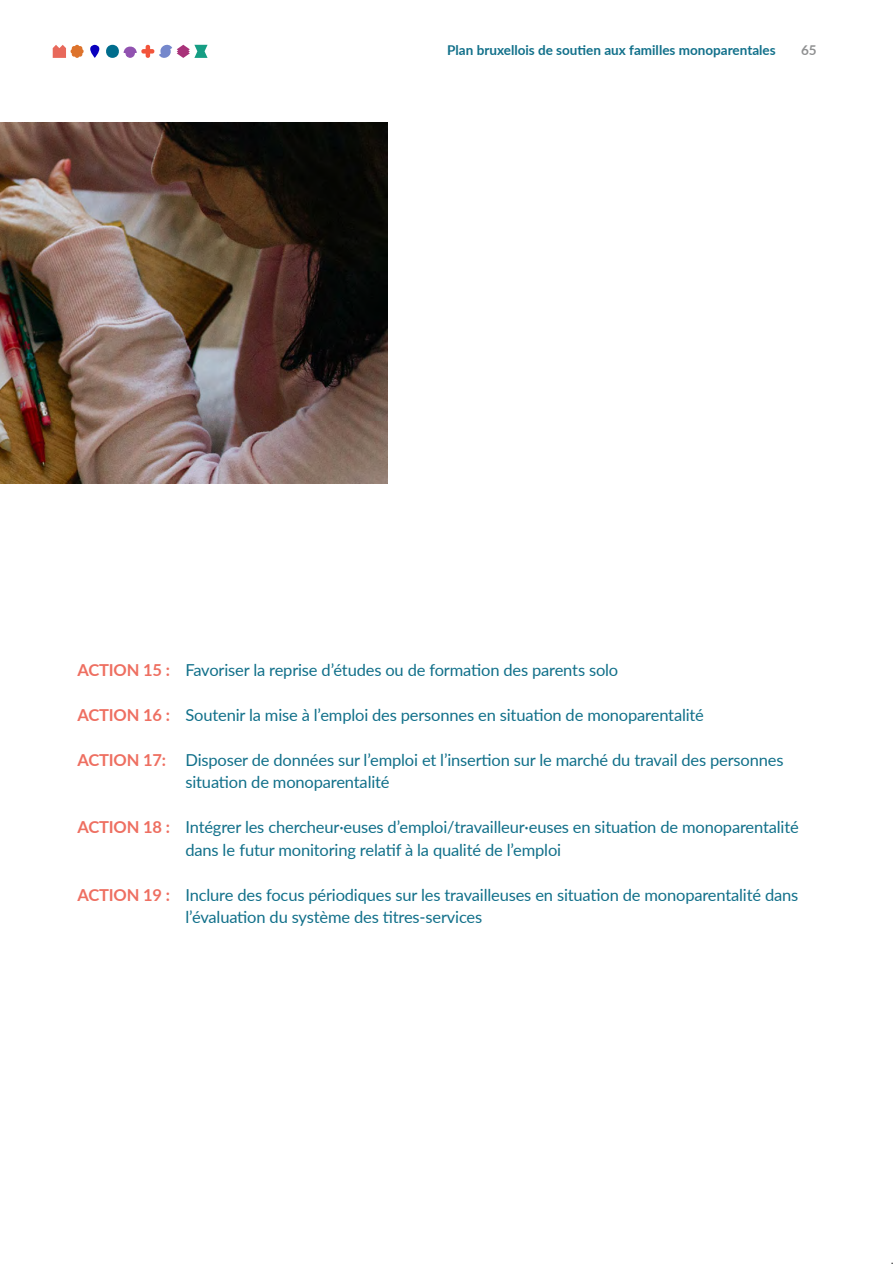
<style>
.page{position:relative;width:894px;height:1264px;background:#fff}
.page>*{position:absolute;margin:0;border:0;box-sizing:border-box;transform-origin:0 0}
.t1{font:16.5px/22.5px "Lato";letter-spacing:-.01em;color:#11708a}
.t2{font:700 13.5px "Lato";color:#11708a}
.t3{font:700 13.5px "Lato";color:#8f9091}
.s1{font-weight:700;color:#ee6f61}
</style>
<div class="page">
<svg style="left:53px;top:44px;width:154px;height:14px"></svg>
<img style="left:0;top:123px;width:387px;height:360px">
<p class="t2" style="left:447px;top:40px;width:330px">Plan bruxellois de soutien aux familles monoparentales</p>
<p class="t3" style="left:801px;top:40px;width:17px">65</p>
<p class="t1" style="left:77px;top:657px;width:542px"><span class="s1">ACTION 15 :</span> Favoriser la reprise d’études ou de formation des parents solo</p>
<p class="t1" style="left:77px;top:702px;width:628px"><span class="s1">ACTION 16 :</span> Soutenir la mise à l’emploi des personnes en situation de monoparentalité</p>
<p class="t1" style="left:185px;top:747px;width:599px;text-indent:-108px"><span class="s1">ACTION 17:</span> Disposer de données sur l’emploi et l’insertion sur le marché du travail des personnes situation de monoparentalité</p>
<p class="t1" style="left:185px;top:815px;width:614px;text-indent:-108px"><span class="s1">ACTION 18 :</span> Intégrer les chercheur·euses d’emploi/travailleur·euses en situation de monoparentalité dans le futur monitoring relatif à la qualité de l’emploi</p>
<p class="t1" style="left:185px;top:882px;width:614px;text-indent:-108px"><span class="s1">ACTION 19 :</span> Inclure des focus périodiques sur les travailleuses en situation de monoparentalité dans l’évaluation du système des titres-services</p>
</div>
